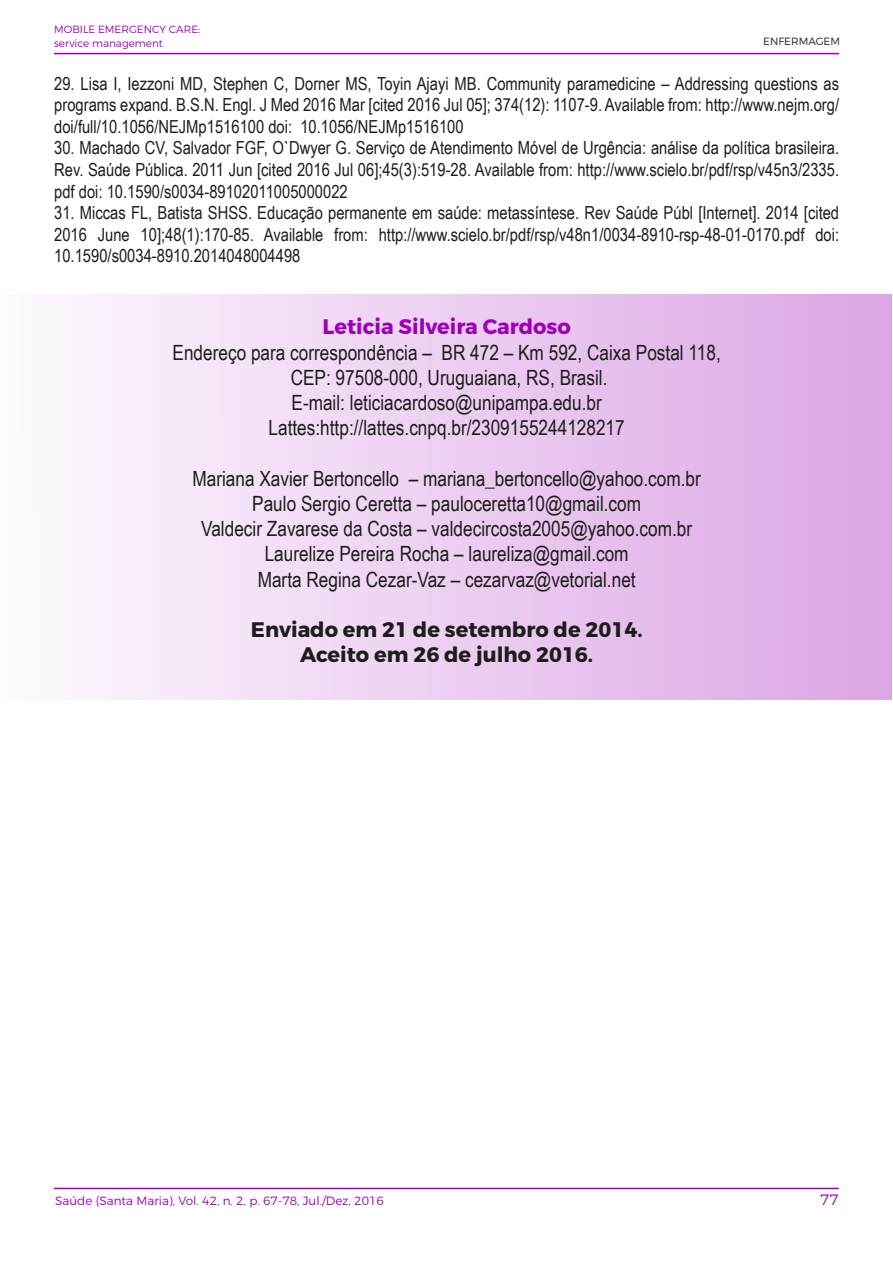
<style>
.page{position:relative;width:893px;height:1263px;background:#fff}
.page>*{position:absolute;margin:0;border:0;box-sizing:border-box;transform-origin:0 0}
.t1{font:21px/25.2px "Arial Narrow";color:#1d1d1b;text-align:center}
.t2{font:700 21px/25.2px "Montserrat";color:#1d1d1b;text-align:center}
.t3{font:700 21px "Montserrat";color:#9d00b7}
.t4{font:18px/21.6px "Arial Narrow";color:#1d1d1b;text-align:justify}
.t5{font:300 15px "Montserrat";color:#9d00b7}
.t6{font:300 12px "Montserrat";color:#9d00b7}
.t7{font:300 10.5px/14.4px "Montserrat";color:#9d00b7}
.t8{font:300 10.5px "Montserrat";color:#1d1d1b}
</style>
<div class="page">
<hr style="left:54px;top:1188px;width:785px;height:1px;background:#9d00b7">
<hr style="left:54px;top:53px;width:785px;height:1px;background:#9d00b7">
<div style="left:0;top:294px;width:892px;height:405px;background:linear-gradient(to right,#fdfbfd,#dca5e5)"></div>
<p class="t7" style="left:54px;top:21px;width:148px">MOBILE EMERGENCY CARE: service management</p>
<p class="t8" style="left:763px;top:35px;width:78px">ENFERMAGEM</p>
<p class="t4" style="left:54px;top:72px;width:786px">29. Lisa I, Iezzoni MD, Stephen C, Dorner MS, Toyin Ajayi MB. Community paramedicine – Addressing questions as programs expand. B.S.N. Engl. J Med 2016 Mar [cited 2016 Jul 05]; 374(12): 1107-9. Available from: http://www.nejm.org/ doi/full/10.1056/NEJMp1516100 doi: 10.1056/NEJMp1516100</p>
<p class="t4" style="left:54px;top:137px;width:786px">30. Machado CV, Salvador FGF, O`Dwyer G. Serviço de Atendimento Móvel de Urgência: análise da política brasileira.<br>Rev. Saúde Pública. 2011 Jun [cited 2016 Jul 06];45(3):519-28. Available from: http://www.scielo.br/pdf/rsp/v45n3/2335. pdf doi: 10.1590/s0034-89102011005000022</p>
<p class="t4" style="left:54px;top:201px;width:786px">31. Miccas FL, Batista SHSS. Educação permanente em saúde: metassíntese. Rev Saúde Públ [Internet]. 2014 [cited 2016 June 10];48(1):170-85. Available from: http://www.scielo.br/pdf/rsp/v48n1/0034-8910-rsp-48-01-0170.pdf doi:<br>10.1590/s0034-8910.2014048004498</p>
<p class="t3" style="left:323px;top:314px;width:250px">Leticia Silveira Cardoso</p>
<p class="t1" style="left:173px;top:339px;width:550px">Endereço para correspondência – BR 472 – Km 592, Caixa Postal 118, CEP: 97508-000, Uruguaiana, RS, Brasil.<br>E-mail: leticiacardoso@unipampa.edu.br Lattes:http://lattes.cnpq.br/2309155244128217</p>
<p class="t1" style="left:192px;top:465px;width:510px">Mariana Xavier Bertoncello – mariana_bertoncello@yahoo.com.br Paulo Sergio Ceretta – pauloceretta10@gmail.com<br>Valdecir Zavarese da Costa – valdecircosta2005@yahoo.com.br Laurelize Pereira Rocha – laureliza@gmail.com<br>Marta Regina Cezar-Vaz – cezarvaz@vetorial.net</p>
<p class="t2" style="left:251px;top:617px;width:393px">Enviado em 21 de setembro de 2014.<br>Aceito em 26 de julho 2016.</p>
<p class="t6" style="left:55px;top:1193px;width:330px">Saúde (Santa Maria), Vol. 42, n. 2, p. 67-78, Jul./Dez, 2016</p>
<p class="t5" style="left:820px;top:1190px;width:20px">77</p>
</div>
